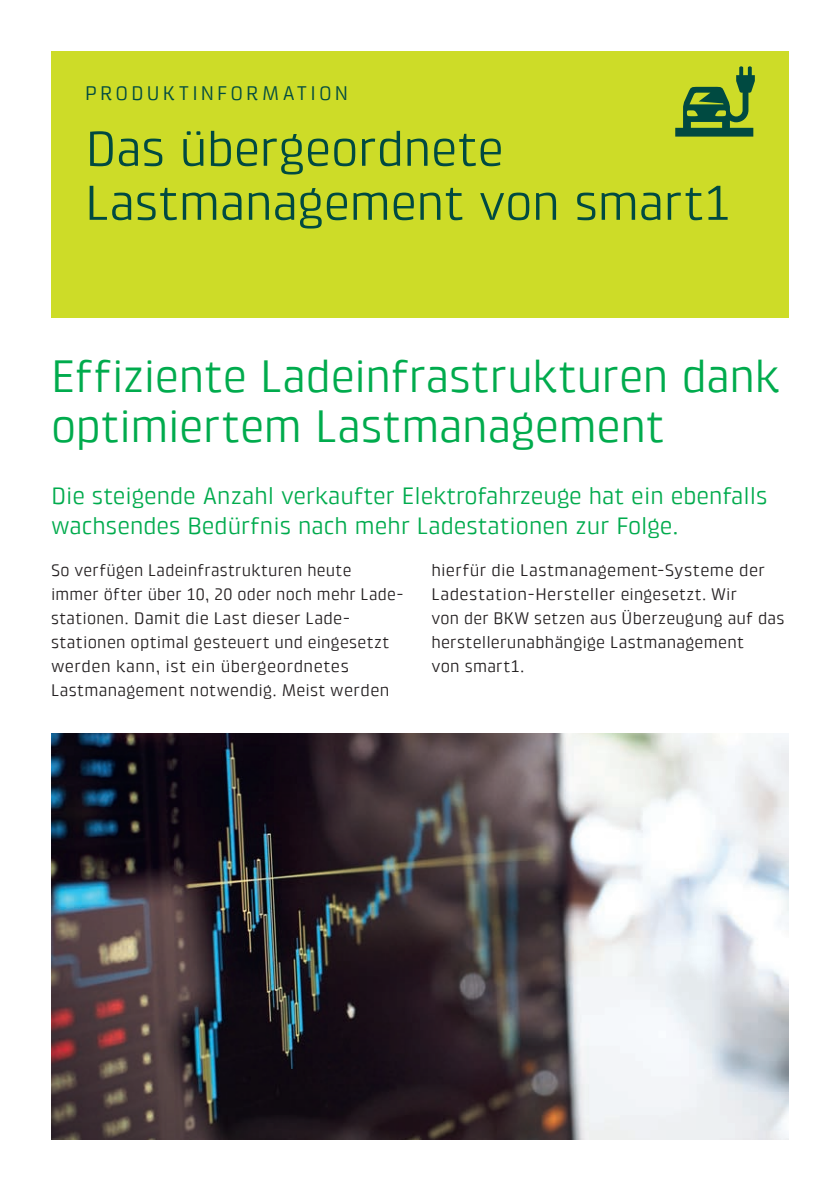
<style>
.page{position:relative;width:840px;height:1191px;background:#fff}
.page>*{position:absolute;margin:0;border:0;box-sizing:border-box;transform-origin:0 0}
.BKW_Headline_25_27{font:50px/54px "Klint Pro";letter-spacing:-.01em;color:#004a41}
.BKW_Headline_25_27-2{font:46px/50px "Klint Pro";letter-spacing:-.01em;color:#00ab4d}
.BKW_Subheadline_1_12{font:24px/30px "Klint Pro";color:#00ab4d}
.BKW_Cover_Rubrik_10{font:20px "Klint Pro";letter-spacing:.155em;color:#004a41}
.Grundtext{font:17px/24px "Klint Pro";letter-spacing:.015em;color:#231f20}
</style>
<div class="page">
<div style="left:51px;top:51px;width:737px;height:266px;background:#cddc28"></div>
<img style="left:51px;top:733px;width:737px;height:407px">
<svg style="left:675px;top:66px;width:79px;height:71px"></svg>
<p class="BKW_Cover_Rubrik_10" style="left:85px;top:82px;width:264px">PRODUKTINFORMATION</p>
<p class="BKW_Headline_25_27" style="left:85px;top:121px;width:647px">Das übergeordnete<br>Lastmanagement von smart1</p>
<p class="BKW_Headline_25_27-2" style="left:51px;top:351px;width:729px">Effiziente Ladeinfrastrukturen dank optimiertem Lastmanagement</p>
<p class="BKW_Subheadline_1_12" style="left:51px;top:481px;width:717px">Die steigende Anzahl verkaufter Elektrofahrzeuge hat ein ebenfalls wachsendes Bedürfnis nach mehr Ladestationen zur Folge.</p>
<p class="Grundtext" style="left:51px;top:558px;width:354px">So verfügen Ladeinfrastrukturen heute immer öfter über 10, 20 oder noch mehr Lade&shy;stationen. Damit die Last dieser Lade&shy;stationen optimal gesteuert und eingesetzt werden kann, ist ein übergeordnetes Lastmanagement notwendig. Meist werden</p>
<p class="Grundtext" style="left:431px;top:558px;width:354px">hierfür die Lastmanagement-Systeme der Ladestation--Hersteller eingesetzt. Wir<br>von der BKW setzen aus Überzeugung auf das herstellerunabhängige Lastmanagement<br>von smart1.</p>
</div>
